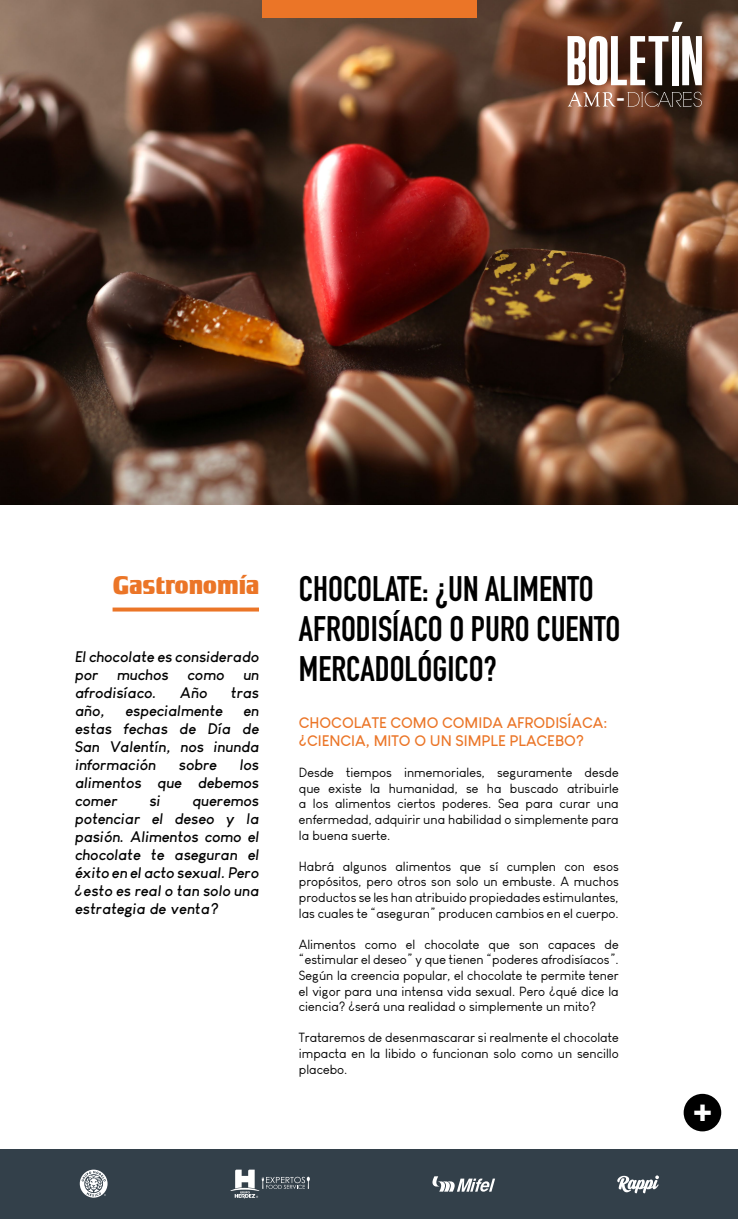
<style>
.page{position:relative;width:738px;height:1219px;background:#fff}
.page>*{position:absolute;margin:0;border:0;box-sizing:border-box;transform-origin:0 0}
.t1{font:55px "Pirrata";color:#fff}
.t2{font:700 35px/40px "DIN Condensed";color:#000}
.t3{font:30px "Tobago Poster";color:#fff}
.t4{font:25px "Tobago Poster";color:#eb7527}
.t5{font:23.1px "Pirrata";color:#fff}
.t6{font:italic 700 15px/18px "Louis George Cafe";letter-spacing:.01em;color:#000;text-align:justify}
.t7{font:700 15px/18px "Louis George Cafe";color:#eb7527}
.t8{font:13px/15.6px "Louis George Cafe";color:#000;text-align:justify}
</style>
<div class="page">
<img style="left:0;top:0;width:737px;height:505px">
<div style="left:0;top:1149px;width:737px;height:70px;background:#33404a"></div>
<svg style="left:80px;top:1170px;width:27px;height:28px"></svg>
<svg style="left:617px;top:1175px;width:41px;height:18px"></svg>
<svg style="left:230px;top:1170px;width:79px;height:28px"></svg>
<svg style="left:432px;top:1176px;width:62px;height:16px"></svg>
<div style="left:261px;top:0;width:215px;height:17px;background:#eb7527"></div>
<div style="left:683px;top:1094px;width:37px;height:37px;background:#000;border-radius:50%"></div>
<svg style="left:112px;top:607px;width:147px;height:4px"></svg>
<svg style="left:567px;top:92px;width:48px;height:15px"></svg>
<svg style="left:627px;top:92px;width:74px;height:15px"></svg>
<svg style="left:671px;top:22px;width:11px;height:10px"></svg>
<h1 class="t1" style="left:565px;top:32px;width:139px">BOLETIN</h1>
<h3 class="t5" style="left:616px;top:86px;width:10px">-</h3>
<h3 class="t4" style="left:112px;top:570px;width:148px">Gastronomía</h3>
<p class="t6" style="left:75px;top:647px;width:185px">El chocolate es considerado por</p>
<p class="t6" style="left:117px;top:665px;width:53px">muchos</p>
<p class="t6" style="left:187px;top:665px;width:38px">como</p>
<p class="t6" style="left:243px;top:665px;width:17px">un</p>
<p class="t6" style="left:75px;top:683px;width:83px">afrodisíaco.</p>
<p class="t6" style="left:180px;top:683px;width:28px">Año</p>
<p class="t6" style="left:231px;top:683px;width:30px">tras</p>
<p class="t6" style="left:75px;top:701px;width:31px">año,</p>
<p class="t6" style="left:125px;top:701px;width:99px">especialmente</p>
<p class="t6" style="left:75px;top:701px;width:185px;text-indent:168px">en estas fechas de Día de San Valentín, nos inunda información</p>
<p class="t6" style="left:75px;top:755px;width:185px;text-indent:165px">los alimentos que debemos comer</p>
<p class="t6" style="left:179px;top:755px;width:39px">sobre</p>
<p class="t6" style="left:149px;top:791px;width:13px">si</p>
<p class="t6" style="left:75px;top:791px;width:185px;text-indent:117px">queremos potenciar el deseo y la pasión. Alimentos como el chocolate te aseguran el éxito en el acto sexual. Pero ¿esto es real o tan solo una estrategia de venta?</p>
<h2 class="t2" style="left:298px;top:569px;width:322px">CHOCOLATE: ¿UN ALIMENTO<br>AFRODISÍACO O PURO CUENTO<br>MERCADOLÓGICO?</h2>
<p class="t7" style="left:298px;top:713px;width:310px">CHOCOLATE COMO COMIDA AFRODISÍACA: ¿CIENCIA, MITO O UN SIMPLE PLACEBO?</p>
<p class="t8" style="left:298px;top:765px;width:321px">Desde tiempos inmemoriales, seguramente desde que existe la humanidad, se ha buscado atribuirle a los alimentos ciertos poderes. Sea para curar una enfermedad, adquirir una habilidad o simplemente para la buena suerte.</p>
<p class="t8" style="left:298px;top:858px;width:321px">Habrá algunos alimentos que sí cumplen con esos propósitos, pero otros son solo un embuste. A muchos productos se les han atribuido propiedades estimulantes, las cuales te “aseguran” producen cambios en el cuerpo.</p>
<p class="t8" style="left:298px;top:936px;width:321px">Alimentos como el chocolate que son capaces de “estimular el deseo” y que tienen “poderes afrodisíacos”.<br>Según la creencia popular, el chocolate te permite tener el vigor para una intensa vida sexual. Pero ¿qué dice la ciencia? ¿será una realidad o simplemente un mito?</p>
<p class="t8" style="left:298px;top:1030px;width:321px">Trataremos de desenmascarar si realmente el chocolate impacta en la libido o funcionan solo como un sencillo placebo.</p>
<h3 class="t3" style="left:691px;top:1092px;width:21px">+</h3>
</div>
